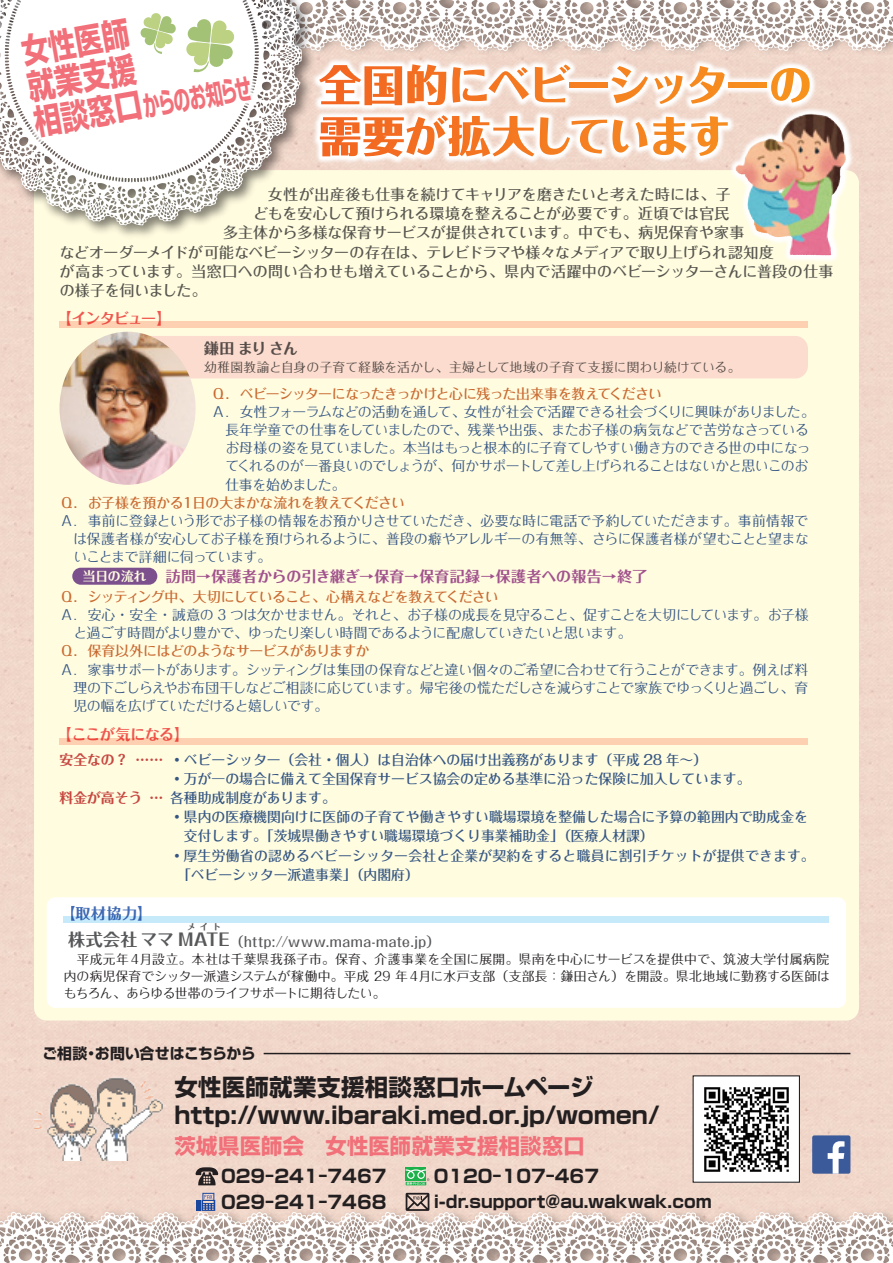
<style>
.page{position:relative;width:893px;height:1263px;background:#fff}
.page>*{position:absolute;margin:0;border:0;box-sizing:border-box;transform-origin:0 0}
.t1{font:700 34.05px/36.2px "Shin Go Pr 6";color:#f17079;scale:.8 1}
.t2{font:700 27.6px "Shin Go Pr 6";color:#f17079;scale:.6 1}
.t3{font:700 23.4px/27.6px "Shin Go Pr 6";color:#231f20}
.t4{font:700 21.3px "Shin Go Pr 6";letter-spacing:.02em;color:#f17079}
.t5{font:700 18px "Shin Go Pr 6";color:#231f20}
.t6{font:700 16.95px "Shin Go Pro";letter-spacing:.005em;color:#231f20}
.t7{font:500 14.85px "Folk Pro";color:#57585a}
.t8{font:500 14.85px "Folk Pro";letter-spacing:-.025em;color:#57585a}
.t9{font:700 14.85px "Folk Pro";letter-spacing:.015em;color:#a153a1}
.t10{font:700 14.85px "Shin Go Pro";letter-spacing:-.01em;color:#231f20}
.t11{font:500 14.85px "Folk Pro";letter-spacing:-.02em;color:#57585a}
.t12{font:700 14.85px "Folk Pro";letter-spacing:-.01em;color:#f0595b}
.t13{font:700 14.85px "Folk Pro";letter-spacing:-.045em;color:#f0595b}
.t14{font:700 14.85px "Folk Pro";color:#406ab4}
.t15{font:700 14.85px "Folk Pro";letter-spacing:.035em;color:#57585a}
.t16{font:13.8px/18.1px "Folk Pro";letter-spacing:-.03em;color:#355896}
.t17{font:500 13.8px/19.2px "Folk Pro";color:#355896}
.t18{font:500 13.8px "Folk Pro";letter-spacing:-.035em;color:#c96c38}
.t19{font:500 13.8px "Folk Pro";letter-spacing:.04em;color:#57585a}
.t20{font:12.75px/17px "Folk Pro";letter-spacing:-.02em;color:#231f20;text-align:justify}
.t21{font:12.75px "Folk Pro";letter-spacing:.01em;color:#57585a}
.t22{font:700 12.75px "Folk Pro";letter-spacing:-.005em;color:#fff}
.t23{font:700 8.55px "Folk Pro";color:#57585a}
.s1{font-size:34.05px}
.s2{font-weight:700;color:#c6494a}
.s3{font-weight:700;font-size:16.95px}
</style>
<div class="page">
<div style="left:0;top:242px;width:893px;height:961px;background:#f0d7c9"></div>
<svg style="left:322px;top:0;width:571px;height:51px"></svg>
<div style="left:34px;top:170px;width:825px;height:850px;background:#fffce0;border-radius:13px"></div>
<div style="left:47px;top:897px;width:799px;height:111px;background:#fff;border-radius:9px"></div>
<div style="left:0;top:1203px;width:893px;height:9px;background:#f0d6c9"></div>
<svg style="left:0;top:1212px;width:893px;height:51px"></svg>
<svg style="left:0;top:206px;width:230px;height:20px"></svg>
<div style="left:128px;top:336px;width:680px;height:42px;background:#fbdcce;border-radius:13px"></div>
<img style="left:60px;top:332px;width:136px;height:153px">
<div style="left:60px;top:321px;width:748px;height:6px;background:#fcd0b0"></div>
<div style="left:60px;top:738px;width:748px;height:6px;background:#fcd0b0"></div>
<div style="left:64px;top:916px;width:765px;height:7px;background:#c6eafa"></div>
<div style="left:72px;top:568px;width:85px;height:17px;background:#7c508d;border-radius:9px"></div>
<img style="left:315px;top:2px;width:568px;height:169px">
<svg style="left:319px;top:64px;width:127px;height:41px"></svg>
<svg style="left:452px;top:67px;width:77px;height:36px"></svg>
<svg style="left:535px;top:64px;width:35px;height:38px"></svg>
<hr style="left:569px;top:83px;width:38px;height:4px;background:#f57f21">
<svg style="left:611px;top:66px;width:37px;height:37px"></svg>
<svg style="left:654px;top:75px;width:24px;height:29px"></svg>
<svg style="left:320px;top:115px;width:214px;height:42px"></svg>
<svg style="left:540px;top:116px;width:138px;height:40px"></svg>
<img style="left:678px;top:55px;width:215px;height:259px">
<img style="left:749px;top:114px;width:61px;height:35px">
<div style="left:693px;top:1076px;width:106px;height:106px;background:#fff"></div>
<div style="left:693px;top:1075px;width:107px;height:108px;border:1px solid #231f20"></div>
<img style="left:704px;top:1087px;width:85px;height:85px">
<img style="left:0;top:0;width:315px;height:206px">
<hr style="left:197px;top:1200px;width:4px;height:11px;background:#18469d">
<svg style="left:201px;top:1193px;width:14px;height:18px"></svg>
<svg style="left:196px;top:1167px;width:22px;height:18px"></svg>
<div style="left:406px;top:1167px;width:20px;height:14px;background:#1eb14b"></div>
<svg style="left:406px;top:1169px;width:23px;height:16px"></svg>
<svg style="left:406px;top:1193px;width:23px;height:18px"></svg>
<img style="left:30px;top:1076px;width:136px;height:85px">
<div style="left:812px;top:1135px;width:38px;height:39px;background:#3b5a9a;border-radius:2px"></div>
<svg style="left:828px;top:1141px;width:16px;height:33px"></svg>
<hr style="left:264px;top:1053px;width:586px;height:1px;background:#231f20">
<h1 class="t1" style="left:19px;top:33px;width:138px;rotate:-10deg">女性医師就業支援</h1>
<h2 class="t2" style="left:31px;top:104px;width:368px;rotate:-10deg"><span class="s1">相談窓口</span>からのお知らせ</h2>
<p class="t7" style="left:268px;top:182px;width:464px">女性が出産後も仕事を続けてキャリアを磨きたいと考えた時には、子</p>
<p class="t7" style="left:253px;top:201px;width:478px">どもを安心して預けられる環境を整えることが必要です。近頃では官民</p>
<p class="t7" style="left:223px;top:220px;width:523px">多主体から多様な保育サービスが提供されています。中でも、病児保育や家事</p>
<p class="t8" style="left:60px;top:239px;width:716px">などオーダーメイドが可能なベビーシッターの存在は、テレビドラマや様々なメディアで取り上げられ認知度</p>
<p class="t7" style="left:60px;top:259px;width:775px">が高まっています。当窓口への問い合わせも増えていることから、県内で活躍中のベビーシッターさんに普段の仕事</p>
<p class="t11" style="left:60px;top:278px;width:149px">の様子を伺いました。</p>
<p class="t13" style="left:56px;top:305px;width:117px">【インタビュー】</p>
<p class="t15" style="left:204px;top:336px;width:96px">鎌田まりさん</p>
<p class="t21" style="left:204px;top:356px;width:538px">幼稚園教諭と自身の子育て経験を活かし、主婦として地域の子育て支援に関わり続けている。</p>
<p class="t18" style="left:212px;top:382px;width:452px">Ｑ．ベビーシッターになったきっかけと心に残った出来事を教えてください</p>
<p class="t16" style="left:225px;top:401px;width:591px;text-indent:-14px">Ａ．女性フォーラムなどの活動を通して、女性が社会で活躍できる社会づくりに興味がありました。長年学童での仕事をしていましたので、残業や出張、またお子様の病気などで苦労なさっているお母様の姿を見ていました。本当はもっと根本的に子育てしやすい働き方のできる世の中になってくれるのが一番良いのでしょうが、何かサポートして差し上げられることはないかと思いこのお仕事を始めました。</p>
<p class="t18" style="left:60px;top:491px;width:347px">Ｑ．お子様を預かる１日の大まかな流れを教えてください</p>
<p class="t16" style="left:73px;top:509px;width:737px;text-align:justify;text-indent:-14px">Ａ．事前に登録という形でお子様の情報をお預かりさせていただき、必要な時に電話で予約していただきます。事前情報では保護者様が安心してお子様を預けられるように、普段の癖やアレルギーの有無等、さらに保護者様が望むことと望まないことまで詳細に伺っています。</p>
<p class="t18" style="left:60px;top:585px;width:441px">Ｑ．シッティング中、大切にしていること、心構えなどを教えてください</p>
<p class="t16" style="left:73px;top:604px;width:737px;text-indent:-14px">Ａ．安心・安全・誠意の 3 つは欠かせません。それと、お子様の成長を見守ること、促すことを大切にしています。お子様と過ごす時間がより豊かで、ゆったり楽しい時間であるように配慮していきたいと思います。</p>
<p class="t18" style="left:60px;top:639px;width:312px">Ｑ．保育以外にはどのようなサービスがありますか</p>
<p class="t16" style="left:73px;top:658px;width:736px;text-align:justify;text-indent:-14px">Ａ．家事サポートがあります。シッティングは集団の保育などと違い個々のご希望に合わせて行うことができます。例えば料理の下ごしらえやお布団干しなどご相談に応じています。帰宅後の慌ただしさを減らすことで家族でゆっくりと過ごし、育児の幅を広げていただけると嬉しいです。</p>
<p class="t22" style="left:83px;top:565px;width:65px">当日の流れ</p>
<p class="t9" style="left:166px;top:563px;width:483px">訪問→保護者からの引き継ぎ→保育→保育記録→保護者への報告→終了</p>
<p class="t12" style="left:56px;top:722px;width:134px">【ここが気になる】</p>
<p class="t17" style="left:60px;top:748px;width:692px"><span class="s2">安全なの？ ……</span> •ベビーシッター（会社・個人）は自治体への届け出義務があります（平成 28 年～）<br>　　　　　　　　•万が一の場合に備えて全国保育サービス協会の定める基準に沿った保険に加入しています。<span class="s2">料金が高そう …</span> 各種助成制度があります。</p>
<p class="t17" style="left:184px;top:805px;width:626px;text-indent:-14px">•県内の医療機関向けに医師の子育てや働きやすい職場環境を整備した場合に予算の範囲内で助成金を交付します。「茨城県働きやすい職場環境づくり事業補助金」（医療人材課）</p>
<p class="t17" style="left:177px;top:844px;width:639px;text-indent:-7px">•厚生労働省の認めるベビーシッター会社と企業が契約をすると職員に割引チケットが提供できます。「ベビーシッター派遣事業」（内閣府）</p>
<p class="t14" style="left:61px;top:900px;width:93px">【取材協力】</p>
<p class="t19" style="left:68px;top:930px;width:374px"><span class="s3">株式会社ママ MATE</span>（http://www.mama-mate.jp）</p>
<p class="t23" style="left:187px;top:920px;width:36px">メイト</p>
<p class="t20" style="left:64px;top:949px;width:768px">　平成元年４月設立。本社は千葉県我孫子市。保育、介護事業を全国に展開。県南を中心にサービスを提供中で、筑波大学付属病院内の病児保育でシッター派遣システムが稼働中。平成 29 年４月に水戸支部（支部長：鎌田さん）を開設。県北地域に勤務する医師はもちろん、あらゆる世帯のライフサポートに期待したい。</p>
<p class="t10" style="left:43px;top:1042px;width:215px">ご相談・お問い合せはこちらから</p>
<h3 class="t3" style="left:174px;top:1073px;width:487px">女性医師就業支援相談窓口ホームページhttp://www.ibaraki.med.or.jp/women/</h3>
<h3 class="t4" style="left:174px;top:1129px;width:412px">茨城県医師会　女性医師就業支援相談窓口</h3>
<h3 class="t5" style="left:221px;top:1162px;width:167px">029-241-7467</h3>
<h3 class="t5" style="left:434px;top:1162px;width:167px">0120-107-467</h3>
<h3 class="t5" style="left:221px;top:1187px;width:167px">029-241-7468</h3>
<p class="t6" style="left:434px;top:1188px;width:280px">i-dr.support@au.wakwak.com</p>
</div>
